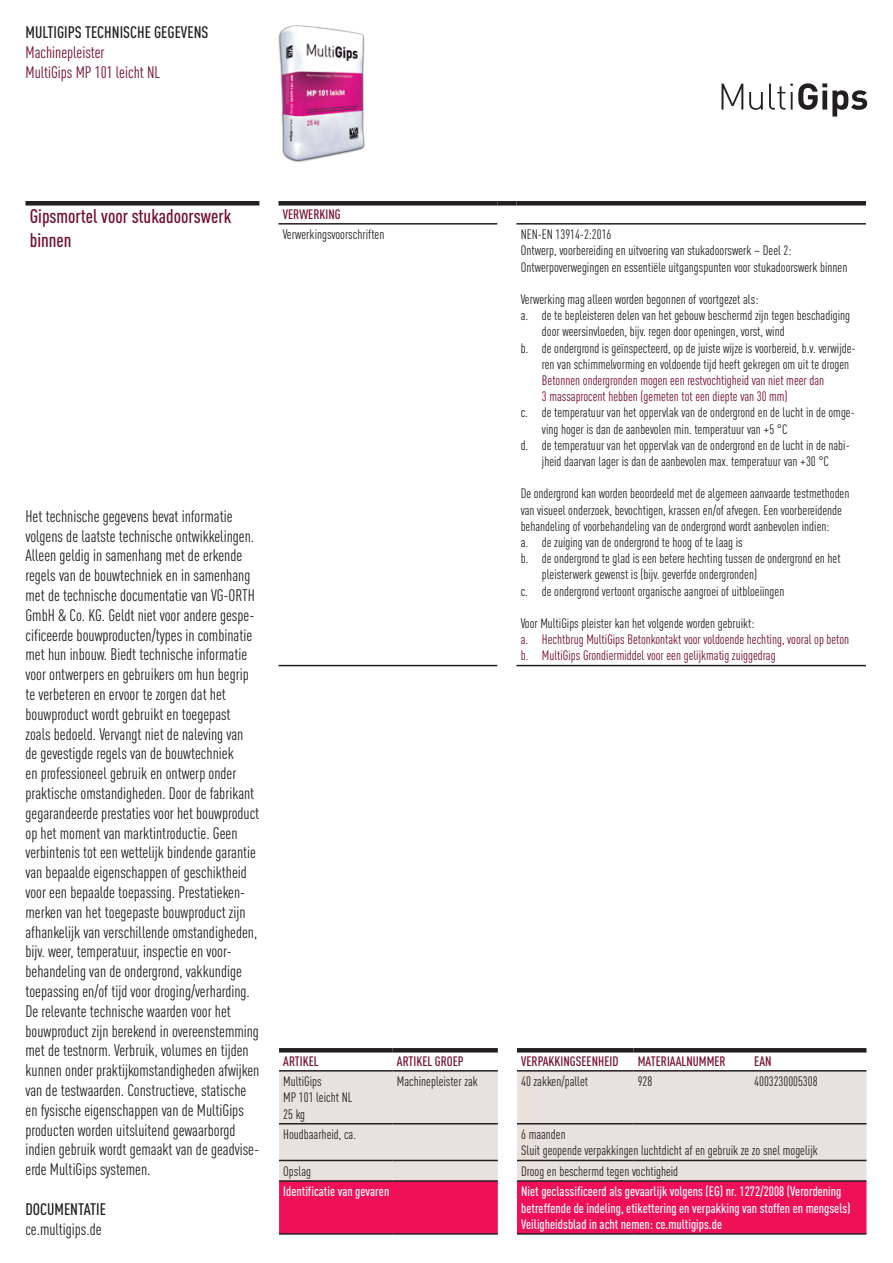
<style>
.page{position:relative;width:893px;height:1263px;background:#fff}
.page>*{position:absolute;margin:0;border:0;box-sizing:border-box;transform-origin:0 0}
.t1{font:500 condensed 19.5px/23.4px "DIN Pro";color:#720c2e}
.t2{font:condensed 16.5px/19.8px "DIN Pro";color:#231f20}
.t3{font:500 condensed 16.5px "DIN Pro";color:#231f20}
.t4{font:condensed 16.5px/19.8px "DIN Pro";color:#720c2e}
.t5{font:condensed 13.5px/16.2px "DIN Pro";color:#231f20}
.t6{font:condensed 13.5px/16.2px "DIN Pro";color:#720c2e}
.t7{font:500 condensed 13.5px/16.2px "DIN Pro";color:#fff}
.t8{font:500 condensed 13.5px "DIN Pro";color:#720c2e}
</style>
<div class="page">
<svg style="left:721px;top:84px;width:22px;height:26px"></svg>
<svg style="left:749px;top:92px;width:14px;height:18px"></svg>
<svg style="left:769px;top:83px;width:98px;height:34px"></svg>
<img style="left:278px;top:25px;width:87px;height:137px">
<div style="left:279px;top:1071px;width:587px;height:109px;background:#e9e1dc"></div>
<div style="left:279px;top:1181px;width:587px;height:53px;background:#ee1059"></div>
<hr style="left:279px;top:1070px;width:114px;height:1px;background:#231f20">
<hr style="left:393px;top:1070px;width:105px;height:1px;background:#231f20">
<hr style="left:279px;top:1123px;width:114px;height:1px;background:#231f20">
<hr style="left:393px;top:1123px;width:105px;height:1px;background:#231f20">
<hr style="left:279px;top:1160px;width:114px;height:1px;background:#231f20">
<hr style="left:393px;top:1160px;width:105px;height:1px;background:#231f20">
<hr style="left:279px;top:1180px;width:114px;height:2px;background:#231f20">
<hr style="left:393px;top:1180px;width:105px;height:2px;background:#231f20">
<hr style="left:279px;top:1233px;width:114px;height:2px;background:#231f20">
<hr style="left:393px;top:1233px;width:105px;height:2px;background:#231f20">
<hr style="left:517px;top:1070px;width:116px;height:1px;background:#231f20">
<hr style="left:633px;top:1070px;width:117px;height:1px;background:#231f20">
<hr style="left:750px;top:1070px;width:116px;height:1px;background:#231f20">
<hr style="left:517px;top:1123px;width:116px;height:1px;background:#231f20">
<hr style="left:633px;top:1123px;width:117px;height:1px;background:#231f20">
<hr style="left:750px;top:1123px;width:116px;height:1px;background:#231f20">
<hr style="left:517px;top:1160px;width:116px;height:1px;background:#231f20">
<hr style="left:633px;top:1160px;width:117px;height:1px;background:#231f20">
<hr style="left:750px;top:1160px;width:116px;height:1px;background:#231f20">
<hr style="left:517px;top:1180px;width:116px;height:2px;background:#231f20">
<hr style="left:633px;top:1180px;width:117px;height:2px;background:#231f20">
<hr style="left:750px;top:1180px;width:116px;height:2px;background:#231f20">
<hr style="left:517px;top:1233px;width:116px;height:2px;background:#231f20">
<hr style="left:633px;top:1233px;width:117px;height:2px;background:#231f20">
<hr style="left:750px;top:1233px;width:116px;height:2px;background:#231f20">
<hr style="left:279px;top:1048px;width:114px;height:4px;background:#231f20">
<hr style="left:393px;top:1048px;width:105px;height:4px;background:#231f20">
<hr style="left:517px;top:1048px;width:116px;height:4px;background:#231f20">
<hr style="left:633px;top:1048px;width:117px;height:4px;background:#231f20">
<hr style="left:750px;top:1048px;width:116px;height:4px;background:#231f20">
<hr style="left:26px;top:201px;width:233px;height:4px;background:#231f20">
<hr style="left:279px;top:223px;width:218px;height:2px;background:#231f20">
<hr style="left:279px;top:665px;width:218px;height:1px;background:#231f20">
<hr style="left:516px;top:223px;width:350px;height:2px;background:#231f20">
<hr style="left:516px;top:665px;width:350px;height:1px;background:#231f20">
<div style="left:279px;top:201px;width:218px;height:5px;background:#231f20"></div>
<div style="left:497px;top:201px;width:19px;height:5px;background:#231f20"></div>
<div style="left:516px;top:201px;width:350px;height:5px;background:#231f20"></div>
<p class="t3" style="left:26px;top:20px;width:184px">MULTIGIPS TECHNISCHE GEGEVENS</p>
<p class="t4" style="left:26px;top:41px;width:136px">Machinepleister<br>MultiGips MP 101 leicht NL</p>
<h1 class="t1" style="left:30px;top:203px;width:203px">Gipsmortel voor stukadoorswerk binnen</h1>
<p class="t2" style="left:26px;top:505px;width:235px">Het technische gegevens bevat informatie volgens de laatste technische ontwikkelingen.<br>Alleen geldig in samenhang met de erkende regels van de bouwtechniek en in samenhang met de technische documentatie van VG-ORTH GmbH &amp; Co. KG. Geldt niet voor andere gespe&shy;cificeerde bouwproducten/types in combinatie met hun inbouw. Biedt technische informatie voor ontwerpers en gebruikers om hun begrip te verbeteren en ervoor te zorgen dat het bouwproduct wordt gebruikt en toegepast zoals bedoeld. Vervangt niet de naleving van de gevestigde regels van de bouwtechniek<br>en professioneel gebruik en ontwerp onder praktische omstandigheden. Door de fabrikant gegarandeerde prestaties voor het bouwproduct op het moment van marktintroductie. Geen verbintenis tot een wettelijk bindende garantie van bepaalde eigenschappen of geschiktheid voor een bepaalde toepassing. Prestatieken&shy;merken van het toegepaste bouwproduct zijn afhankelijk van verschillende omstandigheden, bijv. weer, temperatuur, inspectie en voor&shy;behandeling van de ondergrond, vakkundige toepassing en/of tijd voor droging/verharding.<br>De relevante technische waarden voor het bouwproduct zijn berekend in overeenstemming met de testnorm. Verbruik, volumes en tijden kunnen onder praktijkomstandigheden afwijken van de testwaarden. Constructieve, statische en fysische eigenschappen van de MultiGips producten worden uitsluitend gewaarborgd indien gebruik wordt gemaakt van de geadvise&shy;erde MultiGips systemen.</p>
<p class="t3" style="left:26px;top:1197px;width:82px">DOCUMENTATIE</p>
<p class="t2" style="left:26px;top:1218px;width:78px">ce.multigips.de</p>
<p class="t8" style="left:283px;top:204px;width:59px">VERWERKING</p>
<p class="t5" style="left:283px;top:226px;width:103px">Verwerkingsvoorschriften</p>
<p class="t5" style="left:521px;top:226px;width:328px">NEN-EN 13914-2:2016<br>Ontwerp, voorbereiding en uitvoering van stukadoorswerk – Deel 2:<br>Ontwerpoverwegingen en essentiële uitgangspunten voor stukadoorswerk binnen</p>
<p class="t5" style="left:521px;top:290px;width:239px">Verwerking mag alleen worden begonnen of voortgezet als:</p>
<p class="t5" style="left:521px;top:307px;width:331px">a. de te bepleisteren delen van het gebouw beschermd zijn tegen beschadiging</p>
<p class="t5" style="left:542px;top:323px;width:244px">door weersinvloeden, bijv. regen door openingen, vorst, wind</p>
<p class="t5" style="left:521px;top:339px;width:336px">b. de ondergrond is geïnspecteerd, op de juiste wijze is voorbereid, b.v. verwijde-</p>
<p class="t5" style="left:542px;top:355px;width:309px">ren van schimmelvorming en voldoende tijd heeft gekregen om uit te drogen</p>
<p class="t6" style="left:542px;top:371px;width:284px">Betonnen ondergronden mogen een restvochtigheid van niet meer dan<br>3 massaprocent hebben (gemeten tot een diepte van 30 mm)</p>
<p class="t5" style="left:521px;top:404px;width:336px">c. de temperatuur van het oppervlak van de ondergrond en de lucht in de omge-</p>
<p class="t5" style="left:542px;top:420px;width:247px">ving hoger is dan de aanbevolen min. temperatuur van +5 °C</p>
<p class="t5" style="left:521px;top:436px;width:331px">d. de temperatuur van het oppervlak van de ondergrond en de lucht in de nabi-</p>
<p class="t5" style="left:542px;top:452px;width:288px">jheid daarvan lager is dan de aanbevolen max. temperatuur van +30 °C</p>
<p class="t5" style="left:521px;top:485px;width:330px">De ondergrond kan worden beoordeeld met de algemeen aanvaarde testmethoden</p>
<p class="t5" style="left:521px;top:501px;width:323px">van visueel onderzoek, bevochtigen, krassen en/of afvegen. Een voorbereidende</p>
<p class="t5" style="left:521px;top:517px;width:310px">behandeling of voorbehandeling van de ondergrond wordt aanbevolen indien:</p>
<p class="t5" style="left:521px;top:533px;width:224px">a. de zuiging van de ondergrond te hoog of te laag is</p>
<p class="t5" style="left:521px;top:550px;width:321px">b. de ondergrond te glad is een betere hechting tussen de ondergrond en het</p>
<p class="t5" style="left:542px;top:566px;width:217px">pleisterwerk gewenst is (bijv. geverfde ondergronden)</p>
<p class="t5" style="left:521px;top:582px;width:265px">c. de ondergrond vertoont organische aangroei of uitbloeiingen</p>
<p class="t5" style="left:521px;top:614px;width:235px">Voor MultiGips pleister kan het volgende worden gebruikt:</p>
<p class="t6" style="left:521px;top:631px;width:330px">a. Hechtbrug MultiGips Betonkontakt voor voldoende hechting, vooral op beton b. MultiGips Grondiermiddel voor een gelijkmatig zuiggedrag</p>
<p class="t8" style="left:283px;top:1051px;width:37px">ARTIKEL</p>
<p class="t8" style="left:397px;top:1051px;width:68px">ARTIKEL GROEP</p>
<p class="t8" style="left:521px;top:1051px;width:99px">VERPAKKINGSEENHEID</p>
<p class="t8" style="left:638px;top:1051px;width:90px">MATERIAALNUMMER</p>
<p class="t8" style="left:754px;top:1051px;width:19px">EAN</p>
<p class="t5" style="left:283px;top:1072px;width:71px">MultiGips<br>MP 101 leicht NL<br>25 kg</p>
<p class="t5" style="left:397px;top:1072px;width:82px">Machinepleister zak</p>
<p class="t5" style="left:521px;top:1072px;width:68px">40 zakken/pallet</p>
<p class="t5" style="left:638px;top:1072px;width:16px">928</p>
<p class="t5" style="left:754px;top:1072px;width:65px">4003230005308</p>
<p class="t5" style="left:283px;top:1125px;width:74px">Houdbaarheid, ca.</p>
<p class="t5" style="left:521px;top:1125px;width:298px">6 maanden<br>Sluit geopende verpakkingen luchtdicht af en gebruik ze zo snel mogelijk</p>
<p class="t5" style="left:283px;top:1162px;width:29px">Opslag</p>
<p class="t5" style="left:521px;top:1162px;width:159px">Droog en beschermd tegen vochtigheid</p>
<p class="t7" style="left:283px;top:1182px;width:108px">Identificatie van gevaren</p>
<p class="t7" style="left:521px;top:1182px;width:331px">Niet geclassificeerd als gevaarlijk volgens (EG) nr. 1272/2008 (Verordening betreffende de indeling, etikettering en verpakking van stoffen en mengsels)<br>Veiligheidsblad in acht nemen: ce.multigips.de</p>
</div>
